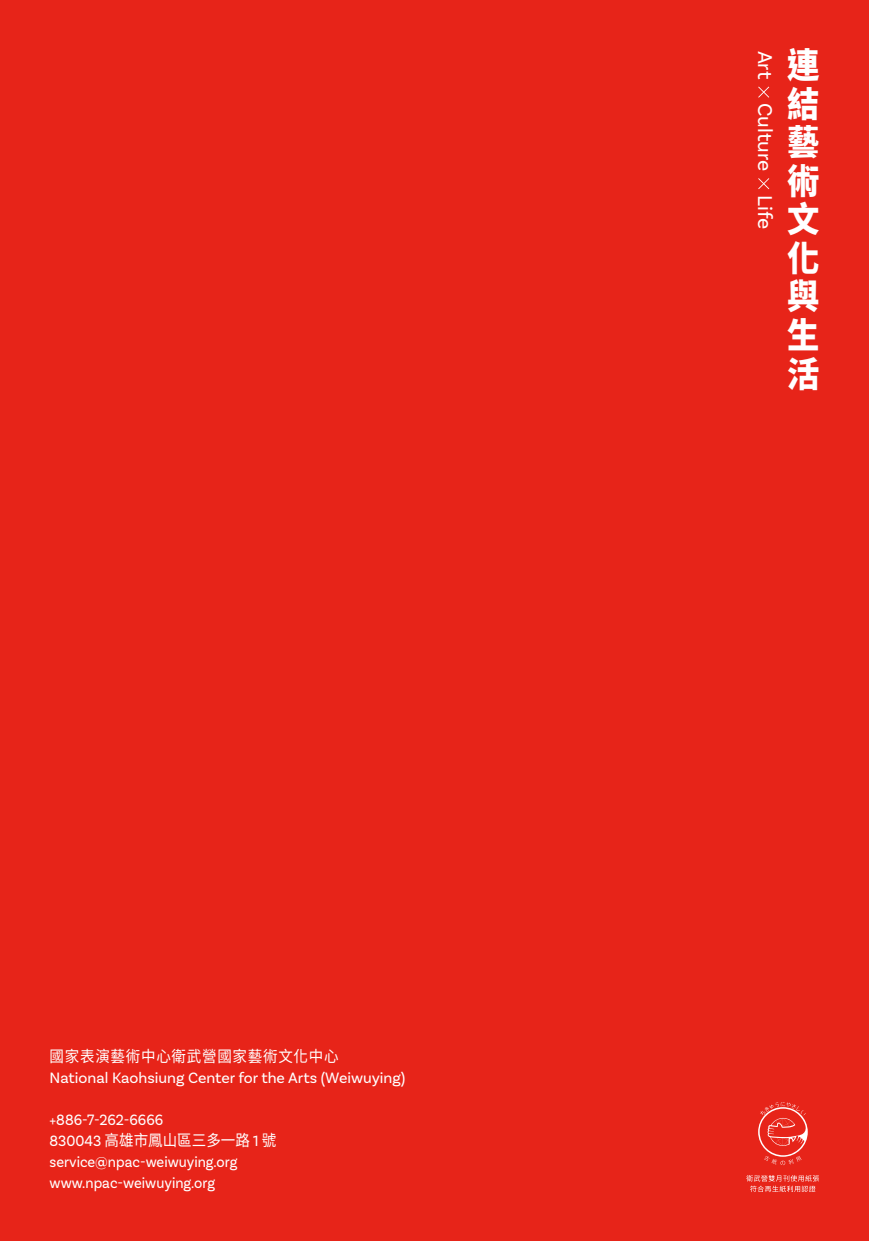
<style>
.page{position:relative;width:869px;height:1241px;background:#fff}
.page>*{position:absolute;margin:0;border:0;box-sizing:border-box;transform-origin:0 0}
.t1{font:900 35px/38.5px "Noto Sans CJ Ktc";color:#fff;text-align:justify;scale:.92 1}
.t2{font:21px "Basic Sans";color:#fff}
.t3{font:15.75px/21px "Basic Sans";color:#fff;scale:.92 1}
.t4{font:15.75px "Basic Sans";color:#fff}
.t5{font:15.75px "Noto Sans CJ Ktc";letter-spacing:.05em;color:#fff;scale:.92 1}
.t6{font:15.75px "Noto Sans CJ Ktc";color:#fff;scale:.92 1}
.s1{font-family:"Basic Sans"}
</style>
<div class="page">
<div style="left:0;top:0;width:868px;height:1240px;background:#e72419"></div>
<svg style="left:758px;top:87px;width:11px;height:11px"></svg>
<svg style="left:758px;top:178px;width:11px;height:11px"></svg>
<svg style="left:758px;top:1102px;width:49px;height:62px"></svg>
<svg style="left:746px;top:1175px;width:72px;height:16px"></svg>
<p class="t5" style="left:50px;top:1046px;width:315px">國家表演藝術中心衛武營國家藝術文化中心</p>
<p class="t4" style="left:50px;top:1067px;width:357px">National Kaohsiung Center for the Arts (Weiwuying)</p>
<p class="t3" style="left:50px;top:1108px;width:125px">+886-7-262-6666</p>
<p class="t6" style="left:50px;top:1130px;width:248px"><span class="s1">830043</span> 高雄市鳳山區三多一路 <span class="s1">1</span> 號</p>
<p class="t3" style="left:50px;top:1150px;width:206px">service@npac-weiwuying.org www.npac-weiwuying.org</p>
<h2 class="t2" style="left:777px;top:51px;width:180px;rotate:90deg">Art Culture Life</h2>
<h1 class="t1" style="left:786px;top:47px;width:37px">連結藝術文化與生活</h1>
</div>
